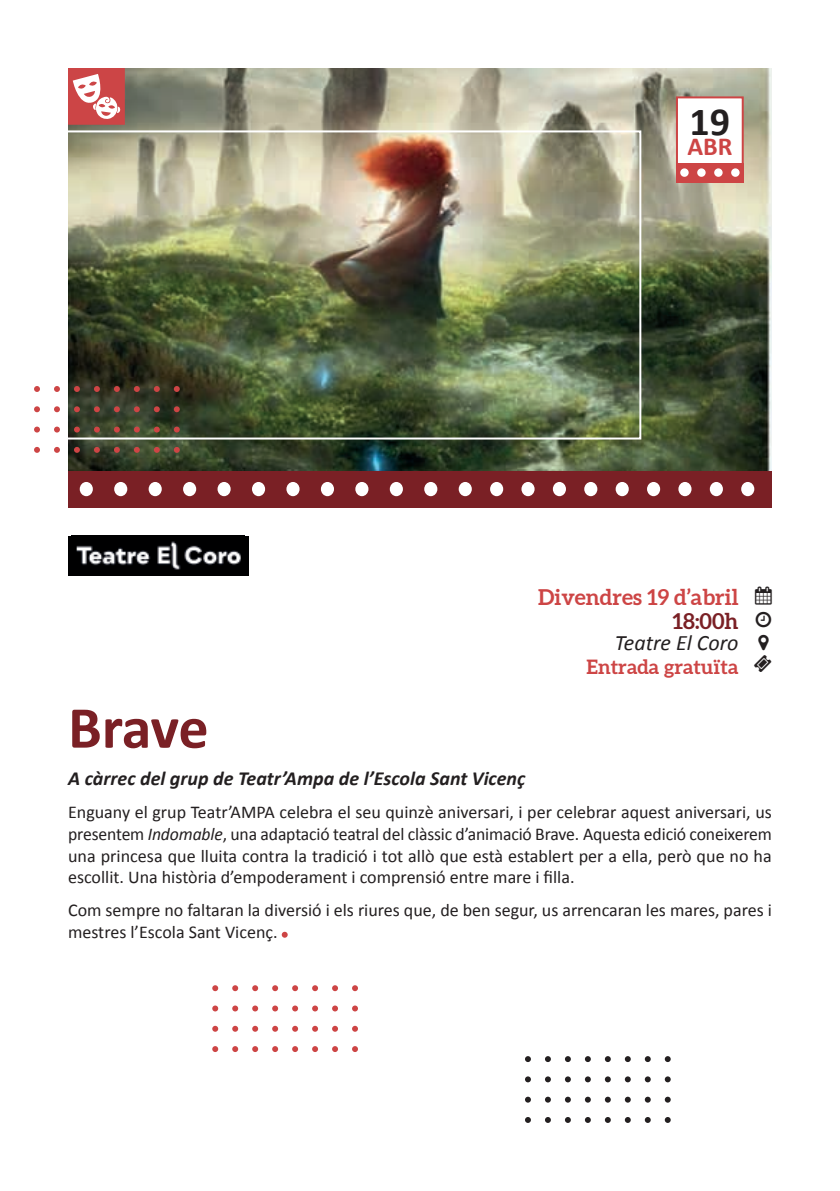
<style>
.page{position:relative;width:840px;height:1191px;background:#fff}
.page>*{position:absolute;margin:0;border:0;box-sizing:border-box;transform-origin:0 0}
.t1{font:700 60px "Calibri";letter-spacing:-.01em;color:#7a2025}
.t2{font:700 40px "Calibri";color:#231f20}
.t3{font:700 26px "Calibri";color:#cd4545}
.t4{font:700 22px "Aleo";color:#cd4545}
.t5{font:italic 22px "Calibri";color:#231f20}
.t6{font:700 22px "Aleo";color:#7a2025}
.t7{font:italic 700 20px "Calibri";color:#231f20}
.t8{font:700 20px "Aleo";color:#cd4545}
.t9{font:18px/21.6px "Calibri";color:#231f20;text-align:justify}
.s1{font-style:italic}
</style>
<div class="page">
<img style="left:68px;top:68px;width:703px;height:403px">
<div style="left:675px;top:96px;width:68px;height:87px;background:#fff;border:2px solid #cd4545"></div>
<div style="left:675px;top:163px;width:68px;height:20px;background:#cd4545"></div>
<svg style="left:730px;top:168px;width:9px;height:9px"></svg>
<svg style="left:713px;top:168px;width:9px;height:9px"></svg>
<svg style="left:696px;top:168px;width:9px;height:9px"></svg>
<svg style="left:679px;top:168px;width:9px;height:9px"></svg>
<div style="left:68px;top:471px;width:703px;height:36px;background:#7a2025"></div>
<div style="left:458px;top:482px;width:13px;height:14px;background:#fff;border-radius:50%"></div>
<div style="left:424px;top:482px;width:13px;height:14px;background:#fff;border-radius:50%"></div>
<div style="left:389px;top:482px;width:13px;height:14px;background:#fff;border-radius:50%"></div>
<div style="left:355px;top:482px;width:13px;height:14px;background:#fff;border-radius:50%"></div>
<div style="left:321px;top:482px;width:13px;height:14px;background:#fff;border-radius:50%"></div>
<div style="left:286px;top:482px;width:13px;height:14px;background:#fff;border-radius:50%"></div>
<div style="left:252px;top:482px;width:13px;height:14px;background:#fff;border-radius:50%"></div>
<div style="left:217px;top:482px;width:13px;height:14px;background:#fff;border-radius:50%"></div>
<div style="left:183px;top:482px;width:13px;height:14px;background:#fff;border-radius:50%"></div>
<div style="left:148px;top:482px;width:14px;height:14px;background:#fff;border-radius:50%"></div>
<div style="left:114px;top:482px;width:13px;height:14px;background:#fff;border-radius:50%"></div>
<div style="left:80px;top:482px;width:13px;height:14px;background:#fff;border-radius:50%"></div>
<div style="left:490px;top:482px;width:13px;height:14px;background:#fff;border-radius:50%"></div>
<div style="left:521px;top:482px;width:13px;height:14px;background:#fff;border-radius:50%"></div>
<div style="left:552px;top:482px;width:13px;height:14px;background:#fff;border-radius:50%"></div>
<div style="left:584px;top:482px;width:13px;height:14px;background:#fff;border-radius:50%"></div>
<div style="left:615px;top:482px;width:13px;height:14px;background:#fff;border-radius:50%"></div>
<div style="left:646px;top:482px;width:13px;height:14px;background:#fff;border-radius:50%"></div>
<div style="left:678px;top:482px;width:13px;height:14px;background:#fff;border-radius:50%"></div>
<div style="left:709px;top:482px;width:13px;height:14px;background:#fff;border-radius:50%"></div>
<div style="left:740px;top:482px;width:13px;height:14px;background:#fff;border-radius:50%"></div>
<svg style="left:281px;top:931px;width:6px;height:6px"></svg>
<svg style="left:525px;top:1056px;width:5px;height:6px"></svg>
<svg style="left:545px;top:1056px;width:5px;height:6px"></svg>
<svg style="left:565px;top:1056px;width:5px;height:6px"></svg>
<svg style="left:584px;top:1056px;width:6px;height:6px"></svg>
<svg style="left:604px;top:1056px;width:6px;height:6px"></svg>
<svg style="left:624px;top:1056px;width:6px;height:6px"></svg>
<svg style="left:644px;top:1056px;width:6px;height:6px"></svg>
<svg style="left:664px;top:1056px;width:6px;height:6px"></svg>
<svg style="left:525px;top:1076px;width:5px;height:6px"></svg>
<svg style="left:545px;top:1076px;width:5px;height:6px"></svg>
<svg style="left:564px;top:1076px;width:6px;height:6px"></svg>
<svg style="left:584px;top:1076px;width:6px;height:6px"></svg>
<svg style="left:604px;top:1076px;width:6px;height:6px"></svg>
<svg style="left:624px;top:1076px;width:6px;height:6px"></svg>
<svg style="left:644px;top:1076px;width:6px;height:6px"></svg>
<svg style="left:664px;top:1076px;width:6px;height:6px"></svg>
<svg style="left:525px;top:1096px;width:5px;height:6px"></svg>
<svg style="left:545px;top:1096px;width:5px;height:6px"></svg>
<svg style="left:565px;top:1096px;width:5px;height:6px"></svg>
<svg style="left:584px;top:1096px;width:6px;height:6px"></svg>
<svg style="left:604px;top:1096px;width:6px;height:6px"></svg>
<svg style="left:624px;top:1096px;width:6px;height:6px"></svg>
<svg style="left:644px;top:1096px;width:6px;height:6px"></svg>
<svg style="left:664px;top:1096px;width:6px;height:6px"></svg>
<svg style="left:525px;top:1117px;width:5px;height:6px"></svg>
<svg style="left:545px;top:1117px;width:5px;height:6px"></svg>
<svg style="left:565px;top:1117px;width:5px;height:6px"></svg>
<svg style="left:584px;top:1117px;width:6px;height:6px"></svg>
<svg style="left:604px;top:1117px;width:6px;height:6px"></svg>
<svg style="left:624px;top:1117px;width:6px;height:6px"></svg>
<svg style="left:644px;top:1117px;width:6px;height:6px"></svg>
<svg style="left:664px;top:1117px;width:6px;height:6px"></svg>
<svg style="left:212px;top:985px;width:6px;height:6px"></svg>
<svg style="left:232px;top:985px;width:6px;height:6px"></svg>
<svg style="left:252px;top:985px;width:6px;height:6px"></svg>
<svg style="left:272px;top:985px;width:6px;height:6px"></svg>
<svg style="left:292px;top:985px;width:6px;height:6px"></svg>
<svg style="left:312px;top:985px;width:6px;height:6px"></svg>
<svg style="left:332px;top:985px;width:6px;height:6px"></svg>
<svg style="left:352px;top:985px;width:6px;height:6px"></svg>
<svg style="left:212px;top:1005px;width:6px;height:6px"></svg>
<svg style="left:232px;top:1005px;width:6px;height:6px"></svg>
<svg style="left:252px;top:1005px;width:6px;height:6px"></svg>
<svg style="left:272px;top:1005px;width:6px;height:6px"></svg>
<svg style="left:292px;top:1005px;width:6px;height:6px"></svg>
<svg style="left:312px;top:1005px;width:6px;height:6px"></svg>
<svg style="left:332px;top:1005px;width:6px;height:6px"></svg>
<svg style="left:352px;top:1005px;width:6px;height:6px"></svg>
<svg style="left:212px;top:1025px;width:6px;height:6px"></svg>
<svg style="left:232px;top:1025px;width:6px;height:6px"></svg>
<svg style="left:252px;top:1025px;width:6px;height:6px"></svg>
<svg style="left:272px;top:1025px;width:6px;height:6px"></svg>
<svg style="left:292px;top:1025px;width:6px;height:6px"></svg>
<svg style="left:312px;top:1025px;width:6px;height:6px"></svg>
<svg style="left:332px;top:1025px;width:6px;height:6px"></svg>
<svg style="left:352px;top:1025px;width:6px;height:6px"></svg>
<svg style="left:212px;top:1046px;width:6px;height:6px"></svg>
<svg style="left:232px;top:1046px;width:6px;height:6px"></svg>
<svg style="left:252px;top:1046px;width:6px;height:6px"></svg>
<svg style="left:272px;top:1046px;width:6px;height:6px"></svg>
<svg style="left:292px;top:1046px;width:6px;height:6px"></svg>
<svg style="left:312px;top:1046px;width:6px;height:6px"></svg>
<svg style="left:332px;top:1046px;width:6px;height:6px"></svg>
<svg style="left:352px;top:1046px;width:6px;height:6px"></svg>
<svg style="left:34px;top:386px;width:6px;height:6px"></svg>
<svg style="left:54px;top:386px;width:6px;height:6px"></svg>
<svg style="left:74px;top:386px;width:6px;height:6px"></svg>
<svg style="left:94px;top:386px;width:6px;height:6px"></svg>
<svg style="left:114px;top:386px;width:6px;height:6px"></svg>
<svg style="left:134px;top:386px;width:6px;height:6px"></svg>
<svg style="left:154px;top:386px;width:6px;height:6px"></svg>
<svg style="left:174px;top:386px;width:6px;height:6px"></svg>
<svg style="left:34px;top:406px;width:6px;height:6px"></svg>
<svg style="left:54px;top:406px;width:6px;height:6px"></svg>
<svg style="left:74px;top:406px;width:6px;height:6px"></svg>
<svg style="left:94px;top:406px;width:6px;height:6px"></svg>
<svg style="left:114px;top:406px;width:6px;height:6px"></svg>
<svg style="left:134px;top:406px;width:6px;height:6px"></svg>
<svg style="left:154px;top:406px;width:6px;height:6px"></svg>
<svg style="left:174px;top:406px;width:6px;height:6px"></svg>
<svg style="left:34px;top:426px;width:6px;height:6px"></svg>
<svg style="left:54px;top:426px;width:6px;height:6px"></svg>
<svg style="left:74px;top:426px;width:6px;height:6px"></svg>
<svg style="left:94px;top:426px;width:6px;height:6px"></svg>
<svg style="left:114px;top:426px;width:6px;height:6px"></svg>
<svg style="left:134px;top:426px;width:6px;height:6px"></svg>
<svg style="left:154px;top:426px;width:6px;height:6px"></svg>
<svg style="left:174px;top:426px;width:6px;height:6px"></svg>
<svg style="left:34px;top:447px;width:6px;height:6px"></svg>
<svg style="left:54px;top:447px;width:6px;height:6px"></svg>
<svg style="left:74px;top:447px;width:6px;height:6px"></svg>
<svg style="left:94px;top:447px;width:6px;height:6px"></svg>
<svg style="left:114px;top:447px;width:6px;height:6px"></svg>
<svg style="left:134px;top:447px;width:6px;height:6px"></svg>
<svg style="left:154px;top:447px;width:6px;height:6px"></svg>
<svg style="left:174px;top:447px;width:6px;height:6px"></svg>
<div style="left:68px;top:535px;width:180px;height:40px;background:#000001"></div>
<img style="left:76px;top:541px;width:165px;height:29px">
<div style="left:62px;top:130px;width:579px;height:309px;border:2px solid #fff"></div>
<div style="left:69px;top:69px;width:55px;height:55px;background:#cc4546"></div>
<div style="left:68px;top:68px;width:57px;height:57px;border:1px solid #cc4546"></div>
<svg style="left:73px;top:74px;width:47px;height:45px"></svg>
<h2 class="t2" style="left:689px;top:96px;width:42px">19</h2>
<h3 class="t3" style="left:687px;top:130px;width:46px">ABR</h3>
<p class="t4" style="left:538px;top:583px;width:202px">Divendres 19 d’abril</p>
<p class="t6" style="left:672px;top:607px;width:67px">18:00h</p>
<p class="t5" style="left:614px;top:629px;width:125px">Teatre El Coro</p>
<p class="t8" style="left:586px;top:654px;width:153px">Entrada gratuïta</p>
<h1 class="t1" style="left:68px;top:689px;width:142px">Brave</h1>
<p class="t7" style="left:68px;top:766px;width:458px">A càrrec del grup de Teatr’Ampa de l’Escola Sant Vicenç</p>
<p class="t9" style="left:68px;top:800px;width:704px">Enguany el grup Teatr’AMPA celebra el seu quinzè aniversari, i per celebrar aquest aniversari, us presentem <span class="s1">Indomable</span>, una adaptació teatral del clàssic d’animació Brave. Aquesta edició coneixerem una princesa que lluita contra la tradició i tot allò que està establert per a ella, però que no ha escollit. Una història d’empoderament i comprensió entre mare i filla.</p>
<p class="t9" style="left:68px;top:898px;width:704px">Com sempre no faltaran la diversió i els riures que, de ben segur, us arrencaran les mares, pares i mestres l’Escola Sant Vicenç.</p>
</div>
